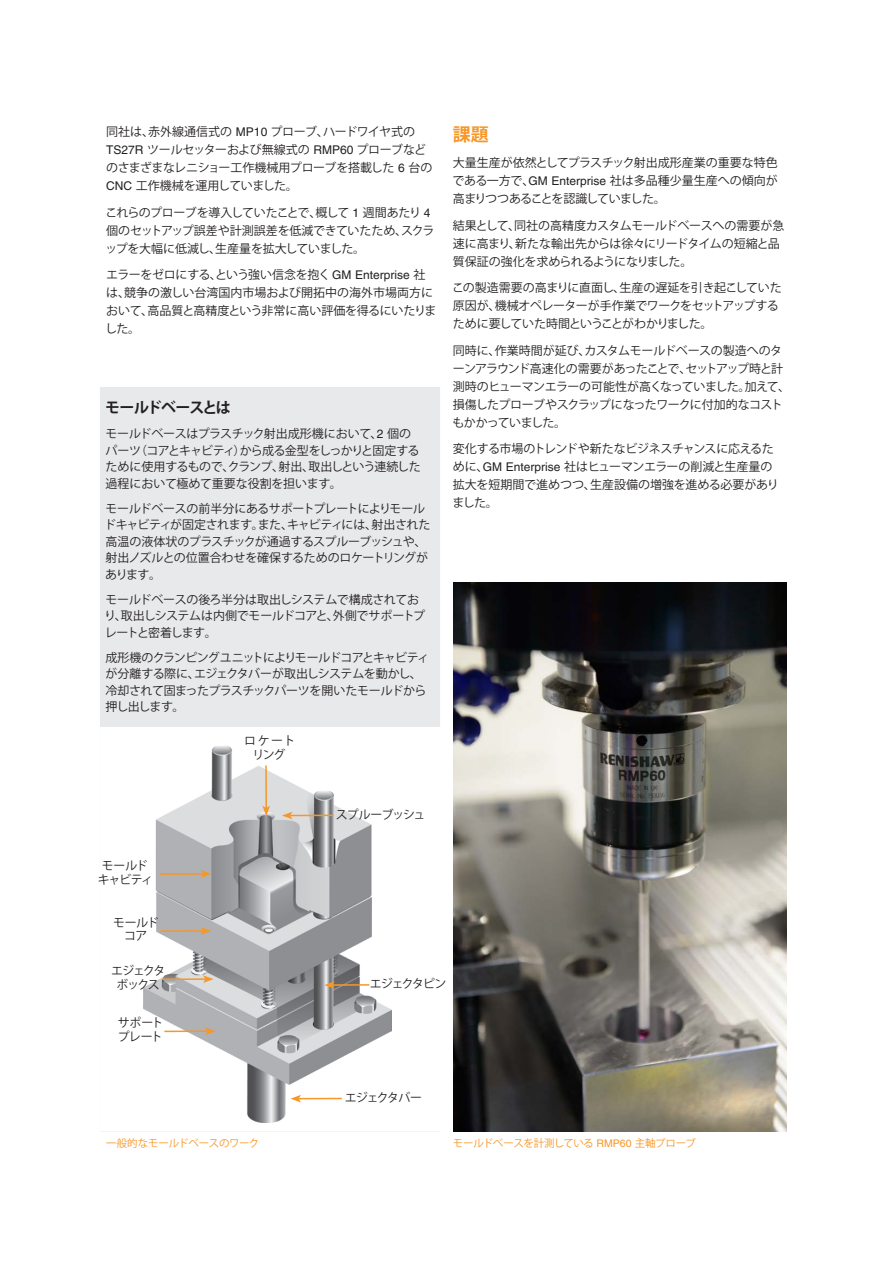
<style>
.page{position:relative;width:893px;height:1263px;background:#fff}
.page>*{position:absolute;margin:0;border:0;box-sizing:border-box;transform-origin:0 0}
.Main_body_heading_te{font:700 18px "Koz Go Std";color:#f79727}
.Case_study__Front_pa{font:700 15px "Koz Go Std";letter-spacing:-.06em;color:#231f20}
.Main_body_text_8pt{font:12px/18px "Koz Go Std";letter-spacing:-.03em;color:#231f20}
.Main_body_text_8pt-2{font:12px/18px "Koz Go Std";letter-spacing:-.05em;color:#231f20}
.Main_body_text_8pt-3{font:12px/18px "Koz Go Std";color:#231f20}
.Main_body_text_8pt-4{font:12px/13.5px "Koz Go Std";letter-spacing:-.08em;color:#231f20;text-align:center}
.Main_body_text_8pt-5{font:12px/13.5px "Koz Go Std";letter-spacing:-.12em;color:#231f20;text-align:center}
.Main_body_text_8pt-6{font:12px "Koz Go Std";letter-spacing:-.07em;color:#231f20}
.Main_body_text_8pt-7{font:12px "Koz Go Std";letter-spacing:-.085em;color:#231f20}
.Caption_text_7pt{font:10.5px "Koz Go Std";letter-spacing:-.02em;color:#f79727}
.s1{font-family:"Helvetica LT Pro"}
</style>
<div class="page">
<div style="left:100px;top:387px;width:340px;height:744px;background:#e8e9ea"></div>
<img style="left:453px;top:583px;width:334px;height:548px">
<div style="left:100px;top:727px;width:344px;height:404px;background:#fff"></div>
<img style="left:143px;top:745px;width:248px;height:377px">
<div style="left:345px;top:1093px;width:83px;height:15px;background:#fff"></div>
<hr style="left:299px;top:1098px;width:43px;height:1px;background:#f79727">
<svg style="left:290px;top:1095px;width:11px;height:7px"></svg>
<div style="left:370px;top:980px;width:79px;height:16px;background:#fff"></div>
<hr style="left:332px;top:984px;width:37px;height:2px;background:#f79727">
<svg style="left:324px;top:981px;width:11px;height:8px"></svg>
<hr style="left:290px;top:814px;width:43px;height:2px;background:#f79727">
<svg style="left:282px;top:812px;width:10px;height:7px"></svg>
<hr style="left:160px;top:873px;width:43px;height:2px;background:#f79727">
<svg style="left:201px;top:870px;width:10px;height:8px"></svg>
<hr style="left:160px;top:930px;width:43px;height:2px;background:#f79727">
<svg style="left:201px;top:927px;width:10px;height:8px"></svg>
<hr style="left:164px;top:1030px;width:43px;height:2px;background:#f79727">
<svg style="left:205px;top:1027px;width:11px;height:8px"></svg>
<hr style="left:162px;top:978px;width:43px;height:2px;background:#f79727">
<svg style="left:203px;top:975px;width:11px;height:8px"></svg>
<hr style="left:265px;top:765px;width:2px;height:43px;background:#f79727">
<svg style="left:262px;top:806px;width:8px;height:10px"></svg>
<p class="Main_body_text_8pt" style="left:106px;top:123px;width:328px">同社は、赤外線通信式の <span class="s1">MP10</span> プローブ、ハードワイヤ式の<br><span class="s1">TS27R</span> ツールセッターおよび無線式の <span class="s1">RMP60</span> プローブなどのさまざまなレニショー工作機械用プローブを搭載した <span class="s1">6</span> 台の<br><span class="s1">CNC</span> 工作機械を運用していました。</p>
<p class="Main_body_text_8pt" style="left:105px;top:204px;width:331px">これらのプローブを導入していたことで、概して <span class="s1">1</span> 週間あたり <span class="s1">4</span>個のセットアップ誤差や計測誤差を低減できていたため、スクラップを大幅に低減し、生産量を拡大していました。</p>
<p class="Main_body_text_8pt-3" style="left:105px;top:266px;width:333px">エラーをゼロにする、という強い信念を抱く <span class="s1">GM Enterprise</span> 社は、競争の激しい台湾国内市場および開拓中の海外市場両方において、高品質と高精度という非常に高い評価を得るにいたりました。</p>
<p class="Case_study__Front_pa" style="left:105px;top:398px;width:127px">モールドベースとは</p>
<p class="Main_body_text_8pt" style="left:105px;top:426px;width:317px;line-height:16.5px">モールドベースはプラスチック射出成形機において、<span class="s1">2</span> 個のパーツ（コアとキャビティ）から成る金型をしっかりと固定するために使用するもので、クランプ、射出、取出しという連続した過程において極めて重要な役割を担います。</p>
<p class="Main_body_text_8pt" style="left:104px;top:501px;width:328px;line-height:16.5px">モールドベースの前半分にあるサポートプレートによりモールドキャビティが固定されます。また、キャビティには、射出された高温の液体状のプラスチックが通過するスプルーブッシュや、射出ノズルとの位置合わせを確保するためのロケートリングがあります。</p>
<p class="Main_body_text_8pt" style="left:104px;top:592px;width:323px;line-height:16.5px">モールドベースの後ろ半分は取出しシステムで構成されており、取出しシステムは内側でモールドコアと、外側でサポートプレートと密着します。</p>
<p class="Main_body_text_8pt-2" style="left:106px;top:650px;width:325px;line-height:16.5px">成形機のクランピングユニットによりモールドコアとキャビティが分離する際に、エジェクタバーが取出しシステムを動かし、冷却されて固まったプラスチックパーツを開いたモールドから押し出します。</p>
<p class="Main_body_text_8pt" style="left:244px;top:735px;width:53px;line-height:13.5px;text-align:center">ロケートリング</p>
<p class="Main_body_heading_te" style="left:453px;top:122px;width:37px">課題</p>
<p class="Main_body_text_8pt" style="left:452px;top:154px;width:327px;text-align:justify">大量生産が依然としてプラスチック射出成形産業の重要な特色である一方で、<span class="s1">GM Enterprise</span> 社は多品種少量生産への傾向が高まりつつあることを認識していました。</p>
<p class="Main_body_text_8pt" style="left:453px;top:217px;width:333px">結果として、同社の高精度カスタムモールドベースへの需要が急速に高まり、新たな輸出先からは徐々にリードタイムの短縮と品質保証の強化を求められるようになりました。</p>
<p class="Main_body_text_8pt" style="left:452px;top:279px;width:331px">この製造需要の高まりに直面し、生産の遅延を引き起こしていた原因が、機械オペレーターが手作業でワークをセットアップするために要していた時間ということがわかりました。</p>
<p class="Main_body_text_8pt-2" style="left:452px;top:342px;width:339px">同時に、作業時間が延び、カスタムモールドベースの製造へのターンアラウンド高速化の需要があったことで、セットアップ時と計測時のヒューマンエラーの可能性が高くなっていました。加えて、損傷したプローブやスクラップになったワークに付加的なコストもかかっていました。</p>
<p class="Main_body_text_8pt" style="left:452px;top:440px;width:328px">変化する市場のトレンドや新たなビジネスチャンスに応えるために、<span class="s1">GM Enterprise</span> 社はヒューマンエラーの削減と生産量の拡大を短期間で進めつつ、生産設備の増強を進める必要がありました。</p>
<p class="Main_body_text_8pt-4" style="left:98px;top:859px;width:57px">モールドキャビティ</p>
<p class="Main_body_text_8pt" style="left:113px;top:916px;width:47px;line-height:13.5px;text-align:center">モールドコア</p>
<p class="Main_body_text_8pt-6" style="left:336px;top:807px;width:91px">スプルーブッシュ</p>
<p class="Main_body_text_8pt-5" style="left:111px;top:964px;width:56px">エジェクタボックス</p>
<p class="Main_body_text_8pt" style="left:118px;top:1016px;width:47px;line-height:13.5px">サポートプレート</p>
<p class="Caption_text_7pt" style="left:106px;top:1137px;width:154px">一般的なモールドベースのワーク</p>
<p class="Main_body_text_8pt-7" style="left:370px;top:976px;width:78px">エジェクタピン</p>
<p class="Main_body_text_8pt-4" style="left:345px;top:1091px;width:79px">エジェクタバー</p>
<p class="Caption_text_7pt" style="left:453px;top:1137px;width:245px">モールドベースを計測している <span class="s1">RMP60</span> 主軸プローブ</p>
</div>
